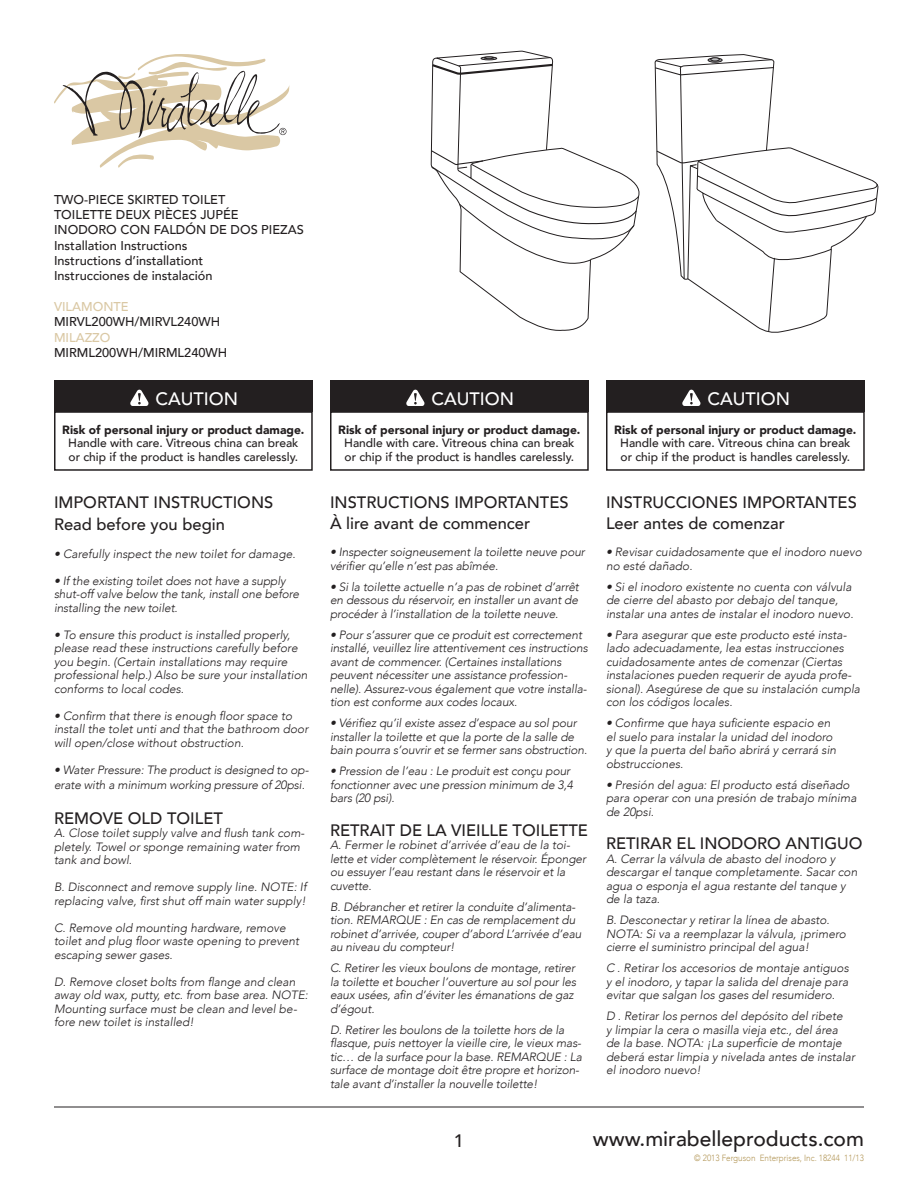
<style>
.page{position:relative;width:918px;height:1188px;background:#fff}
.page>*{position:absolute;margin:0;border:0;box-sizing:border-box;transform-origin:0 0}
.t1{font:22.95px "Arial";color:#231f20}
.t2{font:500 21px "Avenir";color:#231f20}
.t3{font:500 18px "Avenir";color:#fff}
.t4{font:500 18px "Avenir";color:#231f20}
.t5{font:500 16.5px "Avenir";color:#231f20}
.t6{font:500 12.75px "Avenir";color:#231f20}
.t7{font:500 12.75px "Avenir";color:#dac8a4}
.t8{font:italic 300 12px/13.5px "Avenir";color:#231f20}
.t9{font:500 12px/13.5px "Avenir";color:#231f20;text-align:center}
.t10{font:300 9px "Avenir";color:#b39758;scale:.9 1}
.s1{font-weight:900}
</style>
<div class="page">
<hr style="left:54px;top:1107px;width:810px;height:1px;background:#231f20">
<div style="left:54px;top:380px;width:259px;height:32px;background:#231f20"></div>
<div style="left:54px;top:411px;width:259px;height:60px;border:2px solid #231f20"></div>
<svg style="left:130px;top:390px;width:18px;height:16px"></svg>
<div style="left:330px;top:380px;width:259px;height:32px;background:#231f20"></div>
<div style="left:330px;top:411px;width:259px;height:60px;border:2px solid #231f20"></div>
<svg style="left:406px;top:390px;width:18px;height:16px"></svg>
<div style="left:606px;top:380px;width:259px;height:32px;background:#231f20"></div>
<div style="left:606px;top:411px;width:259px;height:60px;border:2px solid #231f20"></div>
<svg style="left:682px;top:390px;width:18px;height:16px"></svg>
<svg style="left:431px;top:51px;width:209px;height:280px"></svg>
<svg style="left:430px;top:149px;width:209px;height:116px"></svg>
<svg style="left:431px;top:57px;width:124px;height:19px"></svg>
<svg style="left:54px;top:54px;width:235px;height:114px"></svg>
<div style="left:710px;top:57px;width:10px;height:4px;border:1px solid #231f20;border-radius:50%"></div>
<svg style="left:654px;top:58px;width:224px;height:274px"></svg>
<p class="t6" style="left:54px;top:188px;width:173px">TWO-PIECE SKIRTED TOILET</p>
<p class="t6" style="left:54px;top:203px;width:186px">TOILETTE DEUX PIÈCES JUPÉE</p>
<p class="t6" style="left:54px;top:219px;width:251px">INODORO CON FALDÓN DE DOS PIEZAS</p>
<p class="t6" style="left:54px;top:234px;width:135px">Installation Instructions</p>
<p class="t6" style="left:54px;top:249px;width:151px">Instructions d’installationt</p>
<p class="t6" style="left:54px;top:265px;width:160px">Instrucciones de instalación</p>
<p class="t7" style="left:54px;top:295px;width:76px">VILAMONTE</p>
<p class="t6" style="left:54px;top:311px;width:168px">MIRVL200WH/MIRVL240WH</p>
<p class="t7" style="left:54px;top:326px;width:58px">MILAZZO</p>
<p class="t6" style="left:54px;top:341px;width:175px">MIRML200WH/MIRML240WH</p>
<p class="t3" style="left:156px;top:383px;width:84px">CAUTION</p>
<p class="t9" style="left:62px;top:422px;width:244px"><span class="s1">Risk of personal injury or product damage.<br></span>Handle with care. Vitreous china can break or chip if the product is handles carelessly.</p>
<p class="t3" style="left:432px;top:383px;width:84px">CAUTION</p>
<p class="t9" style="left:338px;top:422px;width:244px"><span class="s1">Risk of personal injury or product damage.<br></span>Handle with care. Vitreous china can break or chip if the product is handles carelessly.</p>
<p class="t3" style="left:708px;top:383px;width:84px">CAUTION</p>
<p class="t9" style="left:614px;top:422px;width:244px"><span class="s1">Risk of personal injury or product damage.<br></span>Handle with care. Vitreous china can break or chip if the product is handles carelessly.</p>
<p class="t1" style="left:321px;top:419px;width:360px">MIRML240 - tank MIRML240 - tank</p>
<p class="t1" style="left:743px;top:419px;width:174px">MIRVL240 - tank</p>
<p class="t5" style="left:54px;top:488px;width:221px">IMPORTANT INSTRUCTIONS</p>
<p class="t5" style="left:54px;top:510px;width:172px">Read before you begin</p>
<p class="t8" style="left:54px;top:547px;width:243px">• Carefully inspect the new toilet for damage.</p>
<p class="t8" style="left:54px;top:574px;width:247px">• If the existing toilet does not have a supply shut-off valve below the tank, install one before installing the new toilet.</p>
<p class="t8" style="left:54px;top:628px;width:255px">• To ensure this product is installed properly, please read these instructions carefully before you begin. (Certain installations may require professional help.) Also be sure your installation conforms to local codes.</p>
<p class="t8" style="left:54px;top:709px;width:256px">• Confirm that there is enough floor space to install the tolet unti and that the bathroom door will open/close without obstruction.</p>
<p class="t8" style="left:54px;top:762px;width:256px;line-height:15px">• Water Pressure: The product is designed to op&shy;erate with a minimum working pressure of 20psi.</p>
<p class="t5" style="left:54px;top:804px;width:170px">REMOVE OLD TOILET</p>
<p class="t8" style="left:54px;top:826px;width:252px">A. Close toilet supply valve and flush tank com&shy;pletely. Towel or sponge remaining water from tank and bowl.</p>
<p class="t8" style="left:54px;top:880px;width:254px">B. Disconnect and remove supply line. NOTE: If replacing valve, first shut off main water supply!</p>
<p class="t8" style="left:54px;top:921px;width:247px">C. Remove old mounting hardware, remove toilet and plug floor waste opening to prevent escaping sewer gases.</p>
<p class="t8" style="left:54px;top:975px;width:255px">D. Remove closet bolts from flange and clean away old wax, putty, etc. from base area. NOTE:<br>Mounting surface must be clean and level be&shy;fore new toilet is installed!</p>
<p class="t1" style="left:6px;top:802px;width:129px">0 - WM bowl</p>
<p class="t1" style="left:89px;top:802px;width:229px">MIRML220 - WM bowl</p>
<p class="t5" style="left:330px;top:488px;width:240px">INSTRUCTIONS IMPORTANTES</p>
<p class="t5" style="left:330px;top:509px;width:202px">À lire avant de commencer</p>
<p class="t8" style="left:330px;top:546px;width:256px">• Inspecter soigneusement la toilette neuve pour vérifier qu’elle n’est pas abîmée.</p>
<p class="t8" style="left:330px;top:580px;width:250px;text-align:justify">• Si la toilette actuelle n’a pas de robinet d’arrêt en dessous du réservoir, en installer un avant de procéder à l’installation de la toilette neuve.</p>
<p class="t8" style="left:330px;top:628px;width:259px">• Pour s’assurer que ce produit est correctement installé, veuillez lire attentivement ces instructions avant de commencer. (Certaines installations peuvent nécessiter une assistance profession&shy;nelle). Assurez-vous également que votre installa&shy;tion est conforme aux codes locaux.</p>
<p class="t8" style="left:330px;top:717px;width:259px">• Vérifiez qu’il existe assez d’espace au sol pour installer la toilette et que la porte de la salle de bain pourra s’ouvrir et se fermer sans obstruction.</p>
<p class="t8" style="left:330px;top:765px;width:245px">• Pression de l’eau : Le produit est conçu pour fonctionner avec une pression minimum de 3,4 bars (20 psi).</p>
<p class="t5" style="left:330px;top:816px;width:260px">RETRAIT DE LA VIEILLE TOILETTE</p>
<p class="t8" style="left:330px;top:838px;width:258px">A. Fermer le robinet d’arrivée d’eau de la toi&shy;lette et vider complètement le réservoir. Éponger ou essuyer l’eau restant dans le réservoir et la cuvette.</p>
<p class="t8" style="left:330px;top:900px;width:253px">B. Débrancher et retirer la conduite d’alimenta&shy;tion. REMARQUE : En cas de remplacement du robinet d’arrivée, couper d’abord L’arrivée d’eau au niveau du compteur!</p>
<p class="t8" style="left:330px;top:961px;width:248px">C. Retirer les vieux boulons de montage, retirer la toilette et boucher l’ouverture au sol pour les eaux usées, afin d’éviter les émanations de gaz d’égout.</p>
<p class="t8" style="left:330px;top:1023px;width:254px">D. Retirer les boulons de la toilette hors de la flasque, puis nettoyer la vieille cire, le vieux mas&shy;tic… de la surface pour la base. REMARQUE : La surface de montage doit être propre et horizon&shy;tale avant d’installer la nouvelle toilette!</p>
<p class="t5" style="left:606px;top:488px;width:252px">INSTRUCCIONES IMPORTANTES</p>
<p class="t5" style="left:606px;top:509px;width:180px">Leer antes de comenzar</p>
<p class="t8" style="left:606px;top:546px;width:257px">• Revisar cuidadosamente que el inodoro nuevo no esté dañado.</p>
<p class="t8" style="left:606px;top:580px;width:249px">• Si el inodoro existente no cuenta con válvula de cierre del abasto por debajo del tanque, instalar una antes de instalar el inodoro nuevo.</p>
<p class="t8" style="left:606px;top:628px;width:256px">• Para asegurar que este producto esté insta&shy;lado adecuadamente, lea estas instrucciones cuidadosamente antes de comenzar (Ciertas instalaciones pueden requerir de ayuda profe&shy;sional). Asegúrese de que su instalación cumpla con los códigos locales.</p>
<p class="t8" style="left:606px;top:717px;width:232px">• Confirme que haya suficiente espacio en el suelo para instalar la unidad del inodoro y que la puerta del baño abrirá y cerrará sin obstrucciones.</p>
<p class="t8" style="left:606px;top:778px;width:252px">• Presión del agua: El producto está diseñado para operar con una presión de trabajo mínima de 20psi.</p>
<p class="t5" style="left:606px;top:829px;width:258px">RETIRAR EL INODORO ANTIGUO</p>
<p class="t8" style="left:606px;top:852px;width:253px">A. Cerrar la válvula de abasto del inodoro y descargar el tanque completamente. Sacar con agua o esponja el agua restante del tanque y de la taza.</p>
<p class="t8" style="left:606px;top:913px;width:241px">B. Desconectar y retirar la línea de abasto.<br>NOTA: Si va a reemplazar la válvula, ¡primero cierre el suministro principal del agua!</p>
<p class="t8" style="left:606px;top:961px;width:244px;text-align:justify">C . Retirar los accesorios de montaje antiguos y el inodoro, y tapar la salida del drenaje para evitar que salgan los gases del resumidero.</p>
<p class="t8" style="left:606px;top:1009px;width:251px">D . Retirar los pernos del depósito del ribete<br>y limpiar la cera o masilla vieja etc., del área<br>de la base. NOTA: ¡La superficie de montaje deberá estar limpia y nivelada antes de instalar el inodoro nuevo!</p>
<p class="t4" style="left:454px;top:1125px;width:12px">1</p>
<h2 class="t2" style="left:593px;top:1121px;width:273px">www.mirabelleproducts.com</h2>
<p class="t10" style="left:694px;top:1152px;width:190px">© 2013 Ferguson Enterprises, Inc. 18244 11/13</p>
</div>
